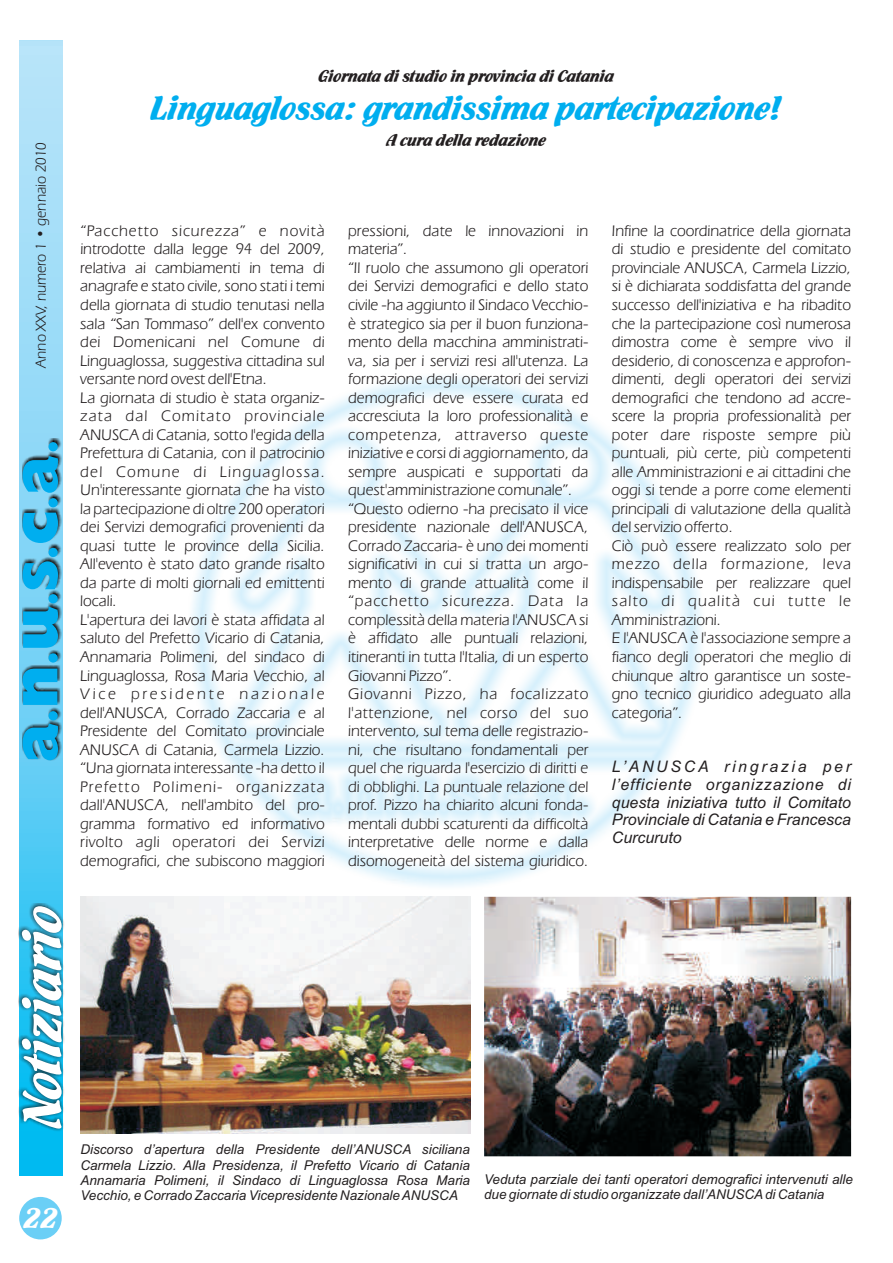
<style>
.page{position:relative;width:893px;height:1263px;background:#fff}
.page>*{position:absolute;margin:0;border:0;box-sizing:border-box;transform-origin:0 0}
.t1{font:57.6px "Flamenco D";color:#fff}
.t2{font:36px "Flamenco D";color:#00aeef}
.t3{font:30px "Flamenco D";color:#fff}
.t4{font:18px "Flamenco D";color:#231f20}
.t5{font:15.9px/18.5px "Eras IT Cby BT";color:#231f20}
.t6{font:italic 15.9px/17.7px "Arial";color:#231f20;text-align:justify}
.t7{font:italic 15.9px "Arial";letter-spacing:.17em;color:#231f20}
.t8{font:15px "Eras IT Cby BT";color:#231f20}
.t9{font:italic 13.5px/15.1px "Arial";color:#231f20}
</style>
<div class="page">
<div style="left:19px;top:1197px;width:43px;height:42px;background:#6bcff6;border-radius:50%"></div>
<svg style="left:19px;top:41px;width:44px;height:1134px"></svg>
<img style="left:19px;top:903px;width:46px;height:228px">
<img style="left:23px;top:438px;width:39px;height:322px">
<div style="left:48px;top:711px;width:10px;height:9px;background:#00aeef;border-radius:50%"></div>
<svg style="left:23px;top:668px;width:34px;height:37px"></svg>
<svg style="left:48px;top:653px;width:10px;height:10px"></svg>
<svg style="left:23px;top:606px;width:35px;height:42px"></svg>
<div style="left:48px;top:594px;width:10px;height:9px;background:#00aeef;border-radius:50%"></div>
<svg style="left:23px;top:561px;width:35px;height:28px"></svg>
<div style="left:48px;top:548px;width:10px;height:9px;background:#00aeef;border-radius:50%"></div>
<svg style="left:23px;top:513px;width:35px;height:30px"></svg>
<div style="left:48px;top:498px;width:10px;height:9px;background:#00aeef;border-radius:50%"></div>
<div style="left:48px;top:442px;width:10px;height:9px;background:#00aeef;border-radius:50%"></div>
<svg style="left:23px;top:723px;width:35px;height:37px"></svg>
<svg style="left:23px;top:456px;width:35px;height:37px"></svg>
<img style="left:80px;top:897px;width:390px;height:236px">
<img style="left:484px;top:897px;width:367px;height:259px">
<p class="t8" style="left:35px;top:368px;width:227px;rotate:-90deg">Anno XXV, numero 1 • gennaio 2010</p>
<h1 class="t1" style="left:14px;top:1127px;width:225px;rotate:-90deg">Notiziario</h1>
<h3 class="t3" style="left:24px;top:1203px;width:36px">22</h3>
<p class="t4" style="left:319px;top:67px;width:297px">Giornata di studio in provincia di Catania</p>
<h2 class="t2" style="left:151px;top:90px;width:632px">Linguaglossa: grandissima partecipazione!</h2>
<p class="t4" style="left:387px;top:131px;width:161px">A cura della redazione</p>
<p class="t5" style="left:80px;top:223px;width:246px">“Pacchetto sicurezza” e novità introdotte dalla legge 94 del 2009, relativa ai cambiamenti in tema di anagrafe e stato civile, sono stati i temi della giornata di studio tenutasi nella sala “San Tommaso” dell'ex convento dei Domenicani nel Comune di Linguaglossa, suggestiva cittadina sul versante nord ovest dell'Etna.<br>La giornata di studio è stata organiz&shy;zata dal Comitato provinciale ANUSCA di Catania, sotto l'egida della Prefettura di Catania, con il patrocinio del Comune di Linguaglossa.<br>Un'interessante giornata che ha visto la partecipazione di oltre 200 operatori dei Servizi demografici provenienti da quasi tutte le province della Sicilia.<br>All'evento è stato dato grande risalto da parte di molti giornali ed emittenti locali.<br>L'apertura dei lavori è stata affidata al saluto del Prefetto Vicario di Catania, Annamaria Polimeni, del sindaco di Linguaglossa, Rosa Maria Vecchio, al Vice presidente nazionale dell'ANUSCA, Corrado Zaccaria e al Presidente del Comitato provinciale ANUSCA di Catania, Carmela Lizzio. “Una giornata interessante -ha detto il Prefetto Polimeni- organizzata dall'ANUSCA, nell'ambito del pro&shy;gramma formativo ed informativo rivolto agli operatori dei Servizi demografici, che subiscono maggiori</p>
<p class="t5" style="left:348px;top:223px;width:242px">pressioni, date le innovazioni in materia”.<br>“Il ruolo che assumono gli operatori dei Servizi demografici e dello stato civile -ha aggiunto il Sindaco Vecchio&shy;è strategico sia per il buon funziona&shy;mento della macchina amministrati&shy;va, sia per i servizi resi all'utenza. La formazione degli operatori dei servizi demografici deve essere curata ed accresciuta la loro professionalità e competenza, attraverso queste iniziative e corsi di aggiornamento, da sempre auspicati e supportati da quest'amministrazione comunale”. “Questo odierno -ha precisato il vice presidente nazionale dell'ANUSCA, Corrado Zaccaria- è uno dei momenti significativi in cui si tratta un argo&shy;mento di grande attualità come il “pacchetto sicurezza. Data la complessità della materia l'ANUSCA si è affidato alle puntuali relazioni, itineranti in tutta l'Italia, di un esperto Giovanni Pizzo”.<br>Giovanni Pizzo, ha focalizzato l'attenzione, nel corso del suo intervento, sul tema delle registrazio&shy;ni, che risultano fondamentali per quel che riguarda l'esercizio di diritti e di obblighi. La puntuale relazione del prof. Pizzo ha chiarito alcuni fonda&shy;mentali dubbi scaturenti da difficoltà interpretative delle norme e dalla disomogeneità del sistema giuridico.</p>
<p class="t5" style="left:612px;top:223px;width:241px">Infine la coordinatrice della giornata di studio e presidente del comitato provinciale ANUSCA, Carmela Lizzio, si è dichiarata soddisfatta del grande successo dell'iniziativa e ha ribadito che la partecipazione così numerosa dimostra come è sempre vivo il desiderio, di conoscenza e approfon&shy;dimenti, degli operatori dei servizi demografici che tendono ad accre&shy;scere la propria professionalità per poter dare risposte sempre più puntuali, più certe, più competenti alle Amministrazioni e ai cittadini che oggi si tende a porre come elementi principali di valutazione della qualità del servizio offerto.<br>Ciò può essere realizzato solo per mezzo della formazione, leva indispensabile per realizzare quel salto di qualità cui tutte le Amministrazioni.<br>E l'ANUSCA è l'associazione sempre a fianco degli operatori che meglio di chiunque altro garantisce un soste&shy;gno tecnico giuridico adeguato alla categoria”.</p>
<p class="t7" style="left:612px;top:760px;width:196px">L’ANUSCA ringrazia</p>
<p class="t6" style="left:612px;top:794px;width:241px;text-indent:123px">tutto il Comitato Provinciale di Catania e Francesca Curcuruto</p>
<p class="t6" style="left:612px;top:759px;width:241px;text-indent:211px">per l’efficiente organizzazione di questa iniziativa</p>
<p class="t9" style="left:255px;top:1143px;width:216px">Presidente dell’ANUSCA siciliana</p>
<p class="t9" style="left:80px;top:1143px;width:391px">Discorso d’apertura della<br>Carmela Lizzio. Alla Presidenza, il Prefetto Vicario di Catania Annamaria Polimeni, il Sindaco di Linguaglossa Rosa Maria Vecchio, e Corrado Zaccaria Vicepresidente Nazionale ANUSCA</p>
<p class="t9" style="left:484px;top:1173px;width:370px">Veduta parziale dei tanti operatori demografici intervenuti alle due giornate di studio organizzate dall’ANUSCAdi Catania</p>
</div>
